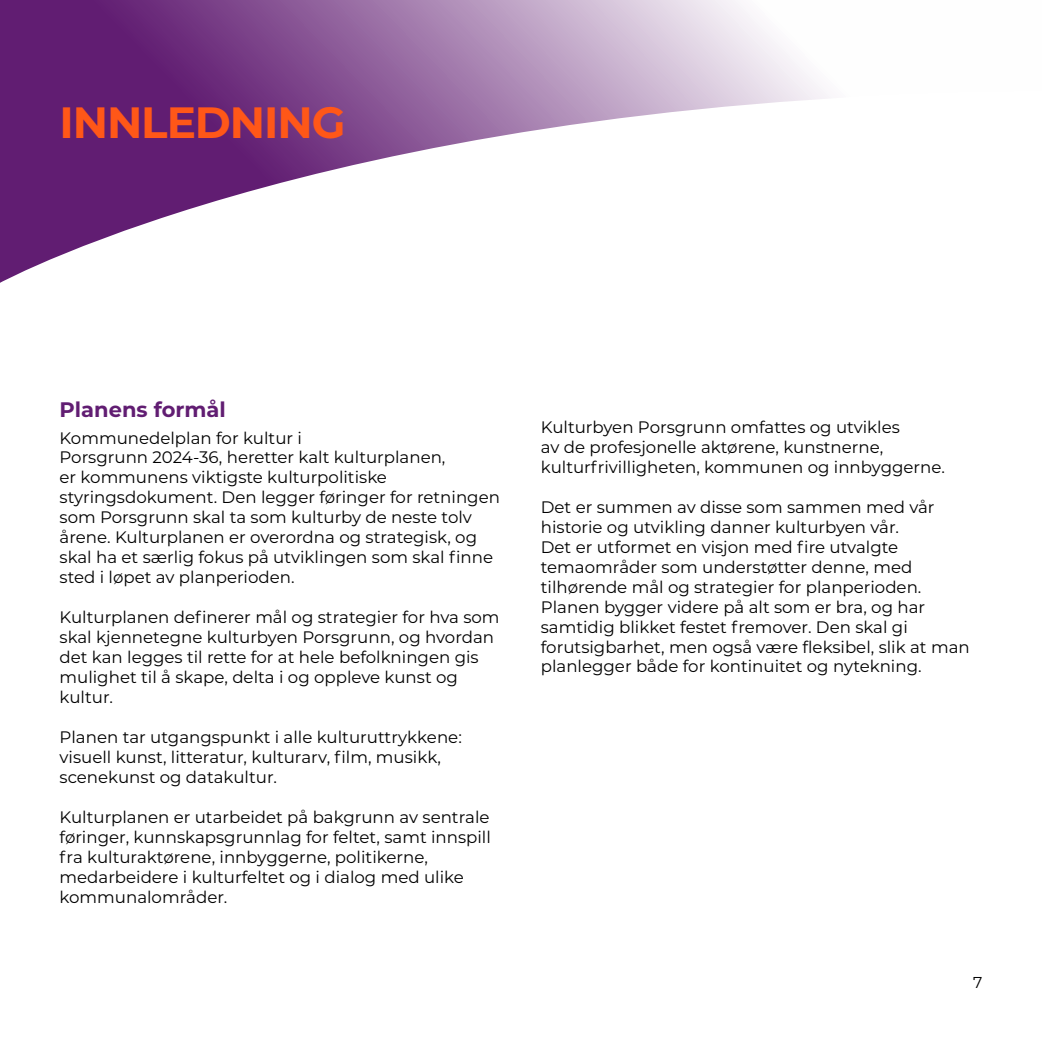
<style>
.page{position:relative;width:1042px;height:1042px;background:#fff}
.page>*{position:absolute;margin:0;border:0;box-sizing:border-box;transform-origin:0 0}
.t1{font:700 43.75px "Montserrat";letter-spacing:-.025em;color:#ff5718}
.t2{font:700 21px "Montserrat";color:#611d72}
.t3{font:16.62px/19.9px "Montserrat";color:#000}
.t4{font:15.75px "Montserrat";color:#000}
</style>
<div class="page">
<svg style="left:0;top:0;width:830px;height:283px"></svg>
<h1 class="t1" style="left:60px;top:91px;width:287px">INNLEDNING</h1>
<p class="t2" style="left:60px;top:395px;width:168px">Planens formål</p>
<p class="t3" style="left:60px;top:427px;width:442px">Kommunedelplan for kultur i<br>Porsgrunn 2024-36, heretter kalt kulturplanen,<br>er kommunens viktigste kulturpolitiske styringsdokument. Den legger føringer for retningen som Porsgrunn skal ta som kulturby de neste tolv årene. Kulturplanen er overordna og strategisk, og skal ha et særlig fokus på utviklingen som skal finne sted i løpet av planperioden.</p>
<p class="t3" style="left:60px;top:607px;width:441px">Kulturplanen definerer mål og strategier for hva som skal kjennetegne kulturbyen Porsgrunn, og hvordan det kan legges til rette for at hele befolkningen gis mulighet til å skape, delta i og oppleve kunst og kultur.</p>
<p class="t3" style="left:60px;top:726px;width:404px">Planen tar utgangspunkt i alle kulturuttrykkene: visuell kunst, litteratur, kulturarv, film, musikk, scenekunst og datakultur.</p>
<p class="t3" style="left:60px;top:806px;width:433px">Kulturplanen er utarbeidet på bakgrunn av sentrale føringer, kunnskapsgrunnlag for feltet, samt innspill fra kulturaktørene, innbyggerne, politikerne, medarbeidere i kulturfeltet og i dialog med ulike kommunalområder.</p>
<p class="t3" style="left:541px;top:416px;width:406px">Kulturbyen Porsgrunn omfattes og utvikles<br>av de profesjonelle aktørene, kunstnerne, kulturfrivilligheten, kommunen og innbyggerne.</p>
<p class="t3" style="left:541px;top:496px;width:430px">Det er summen av disse som sammen med vår historie og utvikling danner kulturbyen vår.<br>Det er utformet en visjon med fire utvalgte temaområder som understøtter denne, med tilhørende mål og strategier for planperioden.<br>Planen bygger videre på alt som er bra, og har samtidig blikket festet fremover. Den skal gi forutsigbarhet, men også være fleksibel, slik at man planlegger både for kontinuitet og nytekning.</p>
<p class="t4" style="left:973px;top:971px;width:11px">7</p>
</div>
